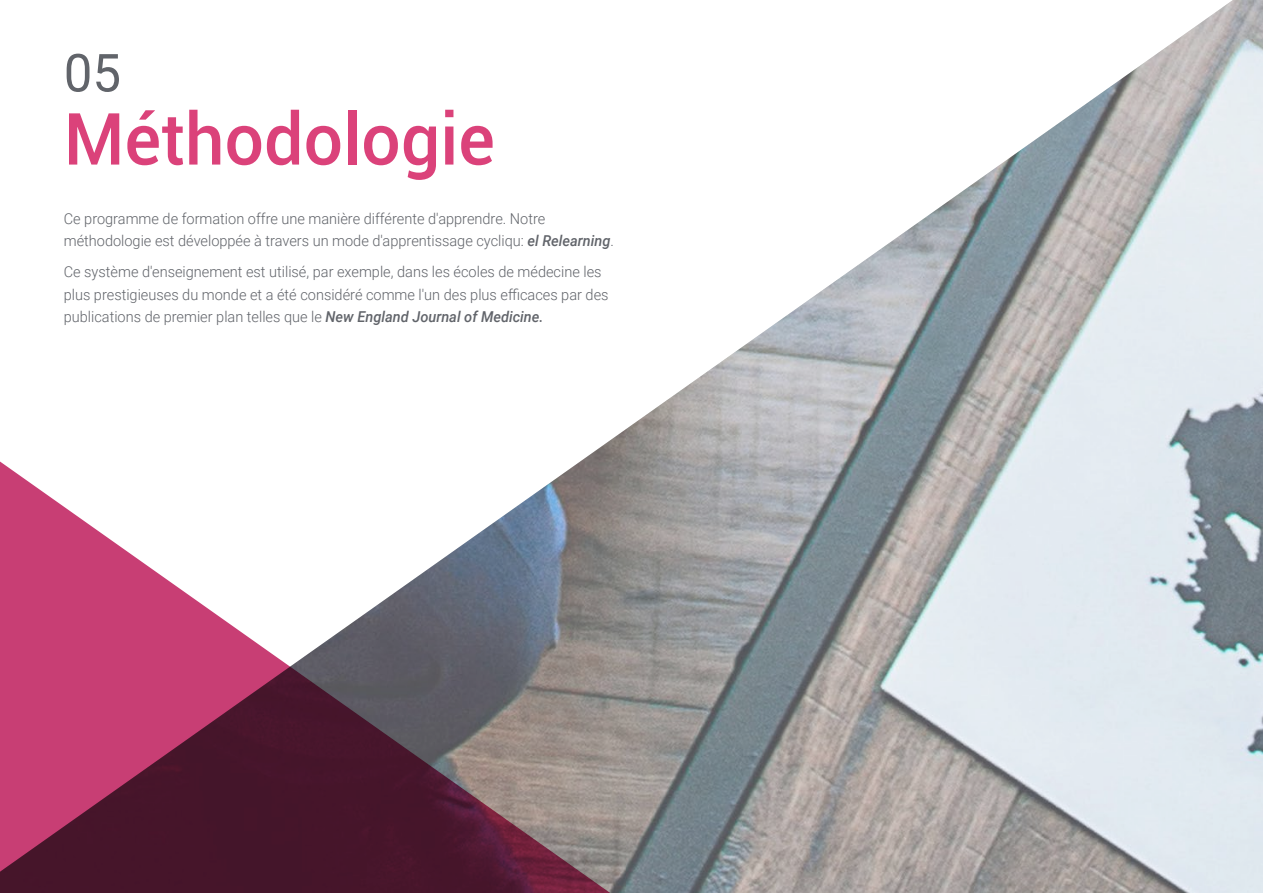
<style>
.page{position:relative;width:1263px;height:893px;background:#fff}
.page>*{position:absolute;margin:0;border:0;box-sizing:border-box;transform-origin:0 0}
.t1{font:500 72px "Roboto";color:#db427a}
.t2{font:52.5px "Roboto";color:#61646a}
.t3{font:300 15px/22.5px "Roboto";color:#61646a}
.s1{font-weight:500;font-style:italic}
</style>
<div class="page">
<img style="left:602px;top:0;width:661px;height:893px">
<svg style="left:0;top:446px;width:640px;height:447px"></svg>
<h2 class="t2" style="left:64px;top:36px;width:59px">05</h2>
<h1 class="t1" style="left:64px;top:88px;width:433px">Méthodologie</h1>
<p class="t3" style="left:64px;top:207px;width:552px">Ce programme de formation offre une manière différente d'apprendre. Notre méthodologie est développée à travers un mode d'apprentissage cycliqu: <span class="s1">el Relearning</span>.</p>
<p class="t3" style="left:64px;top:260px;width:546px">Ce système d'enseignement est utilisé, par exemple, dans les écoles de médecine les plus prestigieuses du monde et a été considéré comme l'un des plus efficaces par des publications de premier plan telles que le <span class="s1">New England Journal of Medicine.</span></p>
</div>
